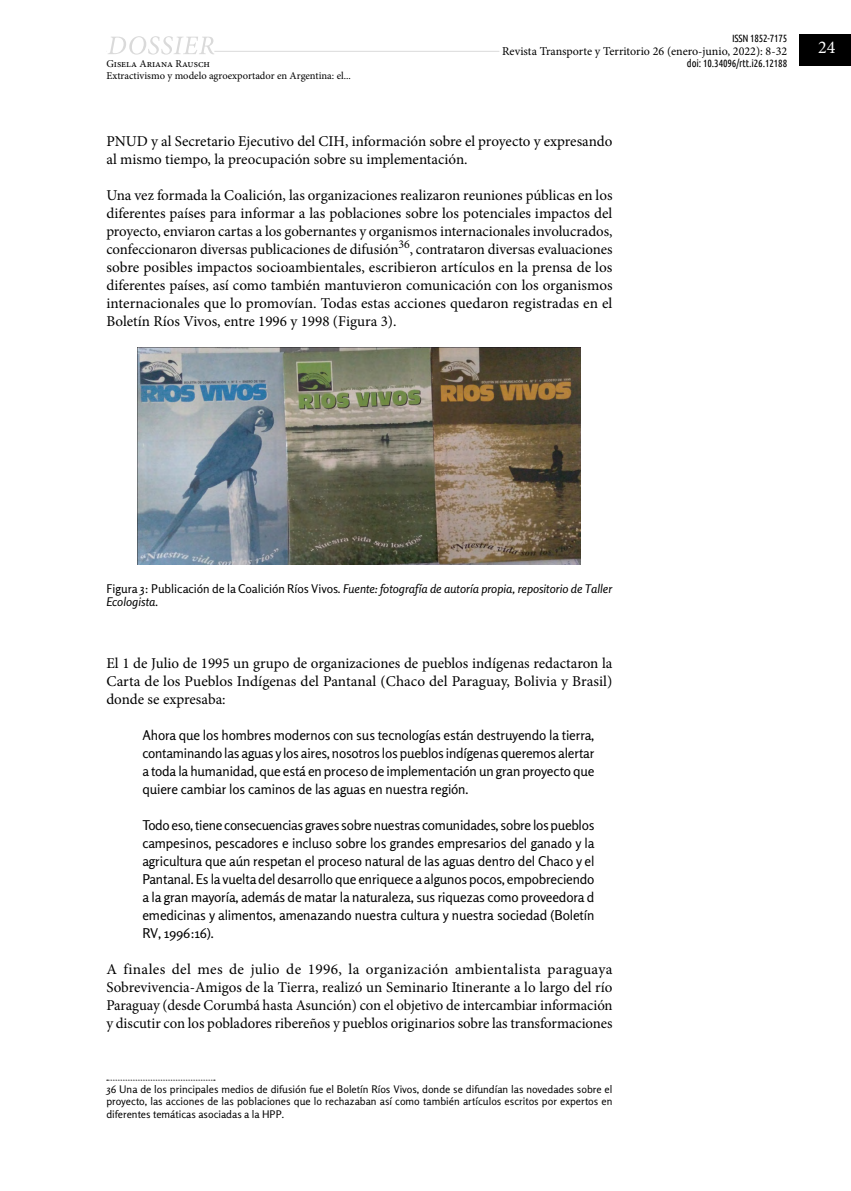
<style>
.page{position:relative;width:851px;height:1191px;background:#fff}
.page>*{position:absolute;margin:0;border:0;box-sizing:border-box;transform-origin:0 0}
.t1{font:18px "Minion Pro";color:#fff}
.art-texto-central{font:15px/18px "Minion Pro";letter-spacing:-.005em;color:#000;text-align:justify}
.art-cita{font:13.5px/18px "Rosario";letter-spacing:-.01em;color:#000;text-align:justify}
.imagen-epigrafe{font:italic 12px/13.5px "Rosario";color:#000}
.t2{font:12px "Minion Pro";color:#000}
.nota-al-pie{font:10.5px/12.6px "Rosario";color:#000;text-align:justify}
.t3{font:10.5px/12px "Minion Pro";color:#000}
.t4{font:10.5px "Ubuntu Condensed";letter-spacing:-.01em;color:#000}
.s1{font-style:normal}
</style>
<div class="page">
<hr style="left:106px;top:51px;width:546px;height:1px;background:#dadada">
<div style="left:499px;top:45px;width:288px;height:15px;background:#fff"></div>
<div style="left:106px;top:48px;width:108px;height:7px;background:#fff"></div>
<svg style="left:108px;top:36px;width:106px;height:19px"></svg>
<div style="left:799px;top:35px;width:51px;height:31px;background:#000"></div>
<img style="left:138px;top:347px;width:443px;height:217px">
<svg style="left:107px;top:1079px;width:108px;height:1px"></svg>
<p class="t3" style="left:106px;top:58px;width:246px">Gisela Ariana Rausch<br>Extractivismo y modelo agroexportador en Argentina: el...</p>
<p class="t4" style="left:732px;top:31px;width:57px">ISSN 1852-7175</p>
<p class="t2" style="left:502px;top:43px;width:286px">Revista Transporte y Territorio 26 (enero-junio, 2022): 8-32</p>
<p class="t4" style="left:686px;top:57px;width:102px">doi: 10.34096/rtt.i26.12188</p>
<p class="art-texto-central" style="left:106px;top:132px;width:507px">PNUD y al Secretario Ejecutivo del CIH, información sobre el proyecto y expresando al mismo tiempo, la preocupación sobre su implementación.</p>
<p class="art-texto-central" style="left:106px;top:186px;width:507px">Una vez formada la Coalición, las organizaciones realizaron reuniones públicas en los diferentes países para informar a las poblaciones sobre los potenciales impactos del proyecto, enviaron cartas a los gobernantes y organismos internacionales involucrados, confeccionaron diversas publicaciones de difusión<sup>36</sup>, contrataron diversas evaluaciones sobre posibles impactos socioambientales, escribieron artículos en la prensa de los diferentes países, así como también mantuvieron comunicación con los organismos internacionales que lo promovían. Todas estas acciones quedaron registradas en el Boletín Ríos Vivos, entre 1996 y 1998 (Figura 3).</p>
<p class="t1" style="left:818px;top:36px;width:19px">24</p>
<p class="imagen-epigrafe" style="left:106px;top:582px;width:507px"><span class="s1">Figura 3: Publicación de la Coalición Ríos Vivos.</span> Fuente: fotografía de autoría propia, repositorio de Taller<br>Ecologista.</p>
<p class="art-texto-central" style="left:106px;top:654px;width:507px">El 1 de Julio de 1995 un grupo de organizaciones de pueblos indígenas redactaron la Carta de los Pueblos Indígenas del Pantanal (Chaco del Paraguay, Bolivia y Brasil) donde se expresaba:</p>
<p class="art-cita" style="left:142px;top:726px;width:453px">Ahora que los hombres modernos con sus tecnologías están destruyendo la tierra, contaminando las aguas y los aires, nosotros los pueblos indígenas queremos alertar a toda la humanidad, que está en proceso de implementación un gran proyecto que quiere cambiar los caminos de las aguas en nuestra región.</p>
<p class="art-cita" style="left:142px;top:816px;width:453px">Todo eso, tiene consecuencias graves sobre nuestras comunidades, sobre los pueblos campesinos, pescadores e incluso sobre los grandes empresarios del ganado y la agricultura que aún respetan el proceso natural de las aguas dentro del Chaco y el Pantanal. Es la vuelta del desarrollo que enriquece a algunos pocos, empobreciendo a la gran mayoría, además de matar la naturaleza, sus riquezas como proveedora d emedicinas y alimentos, amenazando nuestra cultura y nuestra sociedad (Boletín RV, 1996:16).</p>
<p class="art-texto-central" style="left:106px;top:960px;width:507px">A finales del mes de julio de 1996, la organización ambientalista paraguaya Sobrevivencia-Amigos de la Tierra, realizó un Seminario Itinerante a lo largo del río Paraguay (desde Corumbá hasta Asunción) con el objetivo de intercambiar información y discutir con los pobladores ribereños y pueblos originarios sobre las transformaciones</p>
<p class="nota-al-pie" style="left:106px;top:1082px;width:507px">36 Una de los principales medios de difusión fue el Boletín Ríos Vivos, donde se difundían las novedades sobre el proyecto, las acciones de las poblaciones que lo rechazaban así como también artículos escritos por expertos en diferentes temáticas asociadas a la HPP.</p>
</div>
